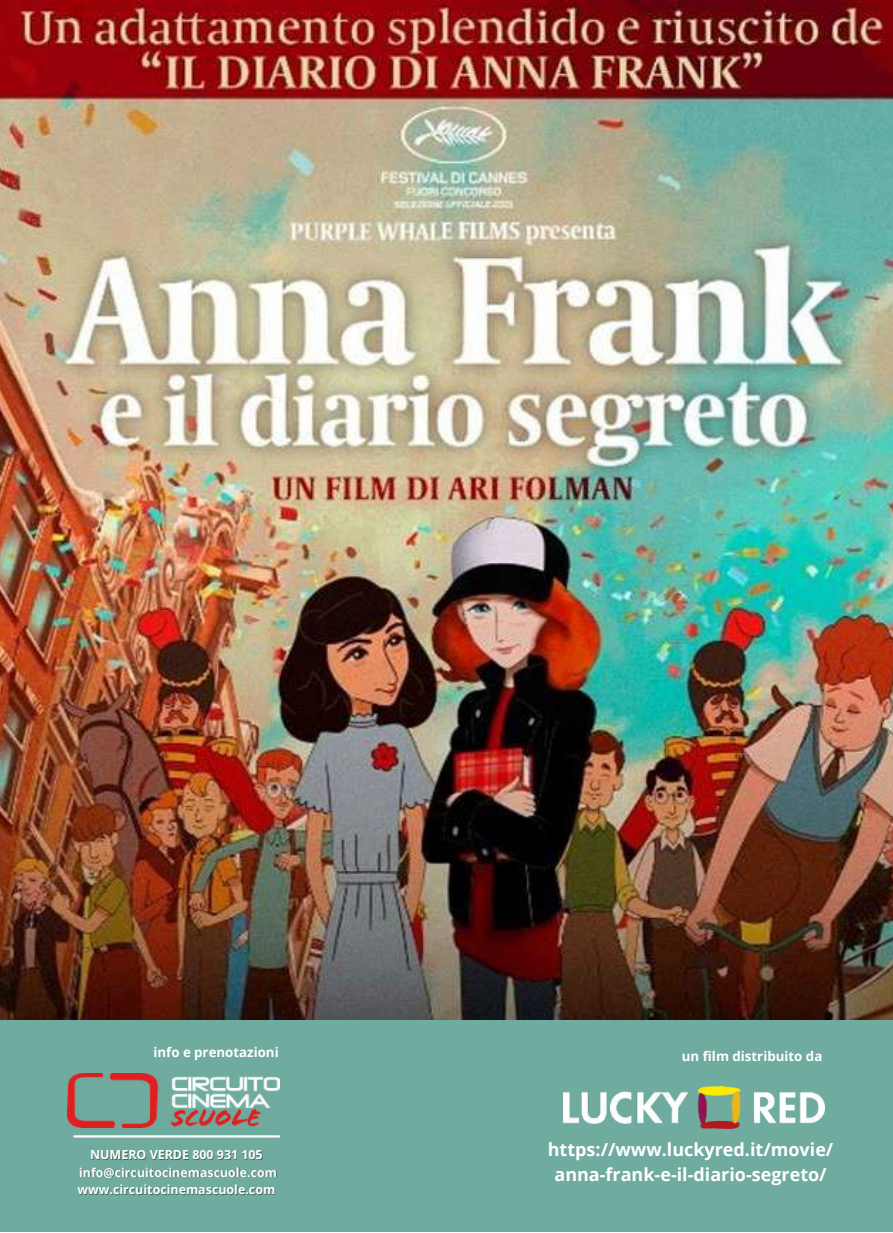
<style>
.page{position:relative;width:893px;height:1233px;background:#fff}
.page>*{position:absolute;margin:0;border:0;box-sizing:border-box;transform-origin:0 0}
.t1{font:700 18px/24.8px "Open Sans";color:#fff;text-align:center}
.t2{font:700 13.2px "Open Sans";color:#fff}
.t3{font:700 12.45px/17.4px "Open Sans";color:#fff;text-align:center}
</style>
<div class="page">
<div style="left:0;top:0;width:892px;height:1232px;background:#6fab9e"></div>
<hr style="left:74px;top:1135px;width:205px;height:3px;background:#fff">
<img style="left:68px;top:1074px;width:211px;height:54px">
<img style="left:0;top:0;width:892px;height:1020px">
<img style="left:563px;top:1086px;width:261px;height:43px">
<p class="t2" style="left:153px;top:1043px;width:127px">info e prenotazioni</p>
<p class="t3" style="left:78px;top:1146px;width:201px">NUMERO VERDE 800 931 105 info@circuitocinemascuole.com www.circuitocinemascuole.com</p>
<p class="t2" style="left:681px;top:1047px;width:142px">un film distribuito da</p>
<h1 class="t1" style="left:547px;top:1136px;width:287px">https://www.luckyred.it/movie/ anna-frank-e-il-diario-segreto/</h1>
</div>
